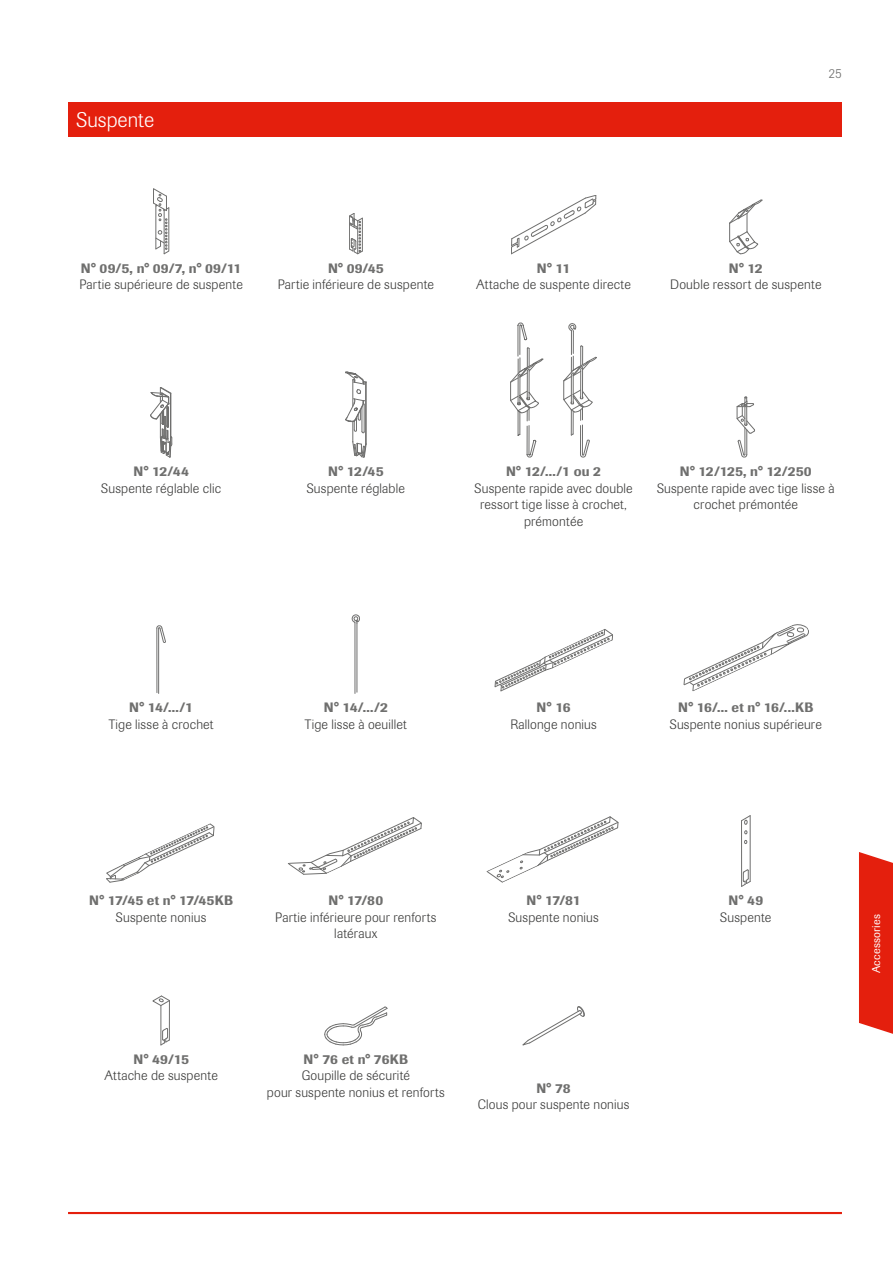
<style>
.page{position:relative;width:893px;height:1263px;background:#fff}
.page>*{position:absolute;margin:0;border:0;box-sizing:border-box;transform-origin:0 0}
.t1{font:300 21px "Imago Pro";color:#fff}
.t2{font:300 13.5px/16.5px "Imago Pro";letter-spacing:.015em;color:#3b3b3a;text-align:center}
.t3{font:500 13.5px "Imago Pro";color:#6f6f6e}
.t4{font:500 13.5px "Imago Pro";letter-spacing:-.02em;color:#6f6f6e}
.t5{font:300 13.5px "Imago Pro";color:#6f6f6e}
.t6{font:11.25px "Imago Pro";letter-spacing:.02em;color:#fff}
</style>
<div class="page">
<div style="left:68px;top:102px;width:774px;height:34px;background:#e41f0d"></div>
<hr style="left:68px;top:1212px;width:774px;height:2px;background:#e41f0d">
<div style="left:859px;top:852px;width:34px;height:182px;background:#e41f0d"></div>
<svg style="left:153px;top:188px;width:16px;height:66px"></svg>
<svg style="left:349px;top:213px;width:14px;height:41px"></svg>
<svg style="left:511px;top:195px;width:86px;height:59px"></svg>
<svg style="left:729px;top:200px;width:33px;height:54px"></svg>
<svg style="left:150px;top:387px;width:22px;height:71px"></svg>
<svg style="left:345px;top:371px;width:22px;height:87px"></svg>
<svg style="left:510px;top:323px;width:34px;height:134px"></svg>
<svg style="left:563px;top:323px;width:34px;height:134px"></svg>
<svg style="left:737px;top:396px;width:18px;height:61px"></svg>
<hr style="left:158px;top:628px;width:1px;height:65px;background:#6f6f6e">
<svg style="left:157px;top:625px;width:9px;height:18px"></svg>
<hr style="left:157px;top:628px;width:1px;height:65px;background:#6f6f6e">
<svg style="left:352px;top:615px;width:8px;height:9px"></svg>
<hr style="left:357px;top:623px;width:1px;height:69px;background:#6f6f6e">
<hr style="left:355px;top:623px;width:1px;height:70px;background:#6f6f6e">
<svg style="left:494px;top:629px;width:119px;height:63px"></svg>
<svg style="left:683px;top:624px;width:126px;height:67px"></svg>
<svg style="left:106px;top:823px;width:109px;height:60px"></svg>
<svg style="left:288px;top:817px;width:134px;height:58px"></svg>
<svg style="left:486px;top:816px;width:133px;height:67px"></svg>
<svg style="left:741px;top:815px;width:9px;height:29px"></svg>
<svg style="left:741px;top:869px;width:10px;height:18px"></svg>
<hr style="left:750px;top:816px;width:1px;height:65px;background:#6f6f6e">
<hr style="left:741px;top:821px;width:1px;height:65px;background:#6f6f6e">
<svg style="left:153px;top:995px;width:17px;height:50px"></svg>
<svg style="left:324px;top:1007px;width:64px;height:38px"></svg>
<svg style="left:523px;top:1006px;width:62px;height:39px"></svg>
<h1 class="t1" style="left:77px;top:106px;width:79px">Suspente</h1>
<p class="t5" style="left:828px;top:65px;width:15px">25</p>
<p class="t3" style="left:81px;top:259px;width:162px">N° 09/5, n° 09/7, n° 09/11</p>
<p class="t2" style="left:80px;top:276px;width:165px">Partie supérieure de suspente</p>
<p class="t3" style="left:328px;top:259px;width:57px">N° 09/45</p>
<p class="t2" style="left:278px;top:276px;width:158px">Partie inférieure de suspente</p>
<p class="t3" style="left:537px;top:259px;width:35px">N° 11</p>
<p class="t2" style="left:476px;top:276px;width:156px">Attache de suspente directe</p>
<p class="t3" style="left:729px;top:259px;width:35px">N° 12</p>
<p class="t2" style="left:670px;top:276px;width:153px">Double ressort de suspente</p>
<p class="t3" style="left:133px;top:463px;width:57px">N° 12/44</p>
<p class="t2" style="left:101px;top:479px;width:121px">Suspente réglable clic</p>
<p class="t3" style="left:328px;top:463px;width:57px">N° 12/45</p>
<p class="t2" style="left:307px;top:479px;width:100px">Suspente réglable</p>
<p class="t3" style="left:506px;top:463px;width:97px">N° 12/.../1 ou 2</p>
<p class="t2" style="left:474px;top:479px;width:160px">Suspente rapide avec double ressort tige lisse à crochet, prémontée</p>
<p class="t4" style="left:680px;top:463px;width:133px">N° 12/125, n° 12/250</p>
<p class="t2" style="left:657px;top:479px;width:179px">Suspente rapide avec tige lisse à crochet prémontée</p>
<p class="t3" style="left:129px;top:699px;width:65px">N° 14/.../1</p>
<p class="t2" style="left:109px;top:716px;width:106px">Tige lisse à crochet</p>
<p class="t3" style="left:324px;top:699px;width:65px">N° 14/.../2</p>
<p class="t2" style="left:305px;top:716px;width:103px">Tige lisse à oeuillet</p>
<p class="t3" style="left:537px;top:699px;width:35px">N° 16</p>
<p class="t2" style="left:510px;top:716px;width:88px">Rallonge nonius</p>
<p class="t3" style="left:678px;top:699px;width:137px">N° 16/... et n° 16/...KB</p>
<p class="t2" style="left:670px;top:716px;width:154px">Suspente nonius supérieure</p>
<p class="t3" style="left:89px;top:892px;width:145px">N° 17/45 et n° 17/45KB</p>
<p class="t2" style="left:116px;top:909px;width:92px">Suspente nonius</p>
<p class="t3" style="left:329px;top:892px;width:56px">N° 17/80</p>
<p class="t2" style="left:275px;top:909px;width:163px">Partie inférieure pour renforts latéraux</p>
<p class="t3" style="left:526px;top:892px;width:56px">N° 17/81</p>
<p class="t2" style="left:508px;top:909px;width:92px">Suspente nonius</p>
<p class="t3" style="left:133px;top:1050px;width:57px">N° 49/15</p>
<p class="t2" style="left:105px;top:1067px;width:115px">Attache de suspente</p>
<p class="t3" style="left:304px;top:1050px;width:106px">N° 76 et n° 76KB</p>
<p class="t2" style="left:267px;top:1067px;width:179px">Goupille de sécurité<br>pour suspente nonius et renforts</p>
<p class="t3" style="left:536px;top:1079px;width:36px">N° 78</p>
<p class="t2" style="left:478px;top:1096px;width:153px">Clous pour suspente nonius</p>
<p class="t3" style="left:728px;top:892px;width:36px">N° 49</p>
<p class="t2" style="left:720px;top:909px;width:53px">Suspente</p>
<p class="t6" style="left:869px;top:973px;width:60px;rotate:-90deg">Accessories</p>
</div>
